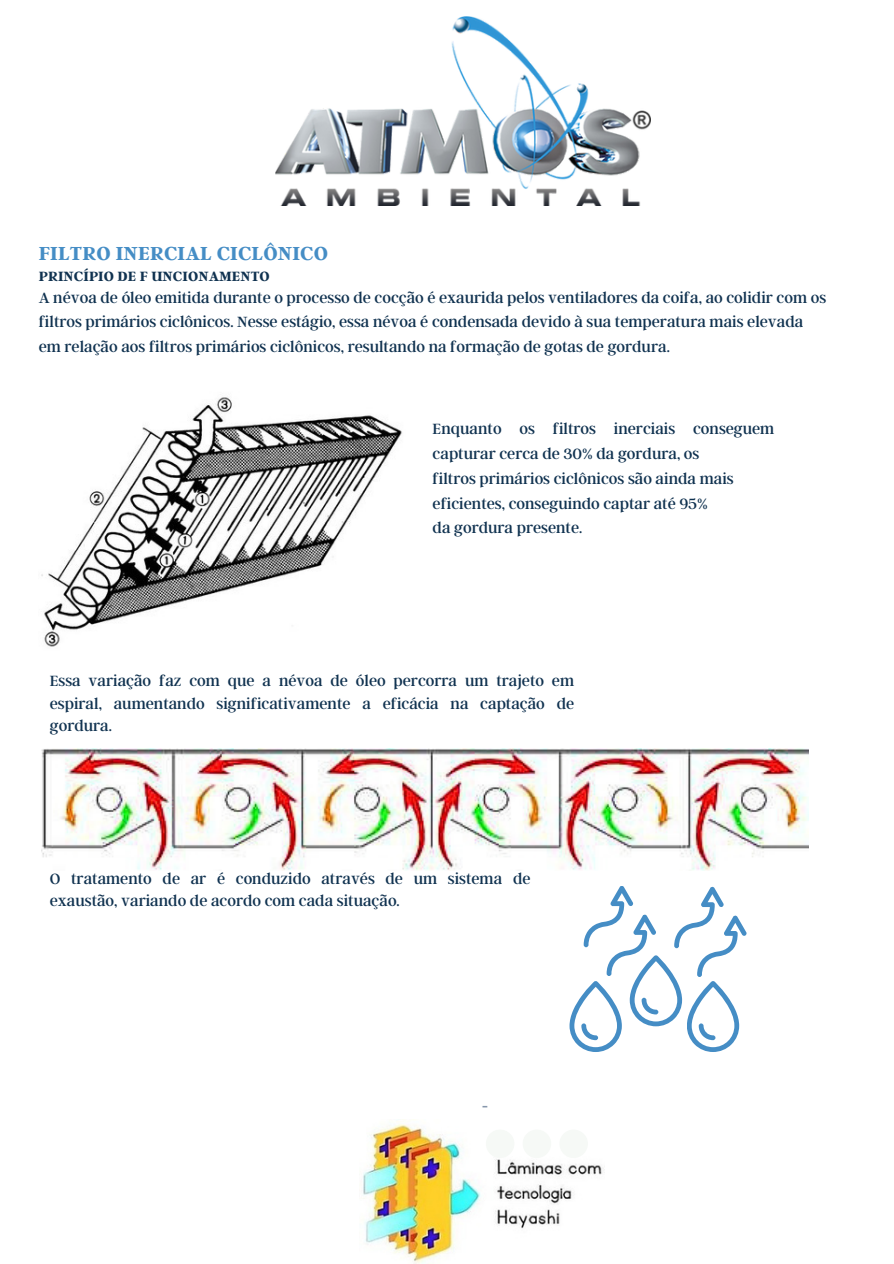
<style>
.page{position:relative;width:894px;height:1264px;background:#fff}
.page>*{position:absolute;margin:0;border:0;box-sizing:border-box;transform-origin:0 0}
.t1{font:700 21px "Argent CF";letter-spacing:.005em;color:#458dc5}
.t2{font:19.5px "Arimo";color:#8797ac}
.t3{font:16.5px/24.8px "Argent CF";color:#103250}
.t4{font:700 15px "Argent CF";letter-spacing:.005em;color:#103250}
</style>
<div class="page">
<img style="left:363px;top:1119px;width:241px;height:144px">
<img style="left:41px;top:397px;width:361px;height:250px">
<img style="left:42px;top:748px;width:766px;height:122px">
<svg style="left:569px;top:886px;width:177px;height:166px"></svg>
<img style="left:275px;top:17px;width:375px;height:189px">
<p class="t1" style="left:39px;top:239px;width:291px">FILTRO INERCIAL CICLÔNICO</p>
<p class="t4" style="left:39px;top:266px;width:232px">PRINCÍPIO DE F UNCIONAMENTO</p>
<p class="t3" style="left:39px;top:284px;width:788px">A névoa de óleo emitida durante o processo de cocção é exaurida pelos ventiladores da coifa, ao colidir com os filtros primários ciclônicos. Nesse estágio, essa névoa é condensada devido à sua temperatura mais elevada em relação aos filtros primários ciclônicos, resultando na formação de gotas de gordura.</p>
<p class="t3" style="left:432px;top:416px;width:343px">Enquanto os filtros inerciais conseguem capturar cerca de 30% da gordura, os</p>
<p class="t3" style="left:432px;top:465px;width:302px">filtros primários ciclônicos são ainda mais eficientes, conseguindo captar até 95%</p>
<p class="t3" style="left:432px;top:515px;width:151px">da gordura presente.</p>
<p class="t3" style="left:50px;top:669px;width:525px;line-height:22.5px;text-align:justify">Essa variação faz com que a névoa de óleo percorra um trajeto em espiral, aumentando significativamente a eficácia na captação de gordura.</p>
<p class="t3" style="left:50px;top:866px;width:482px;line-height:22.5px">O tratamento de ar é conduzido através de um sistema de exaustão, variando de acordo com cada situação.</p>
<p class="t2" style="left:481px;top:1094px;width:8px">-</p>
</div>
